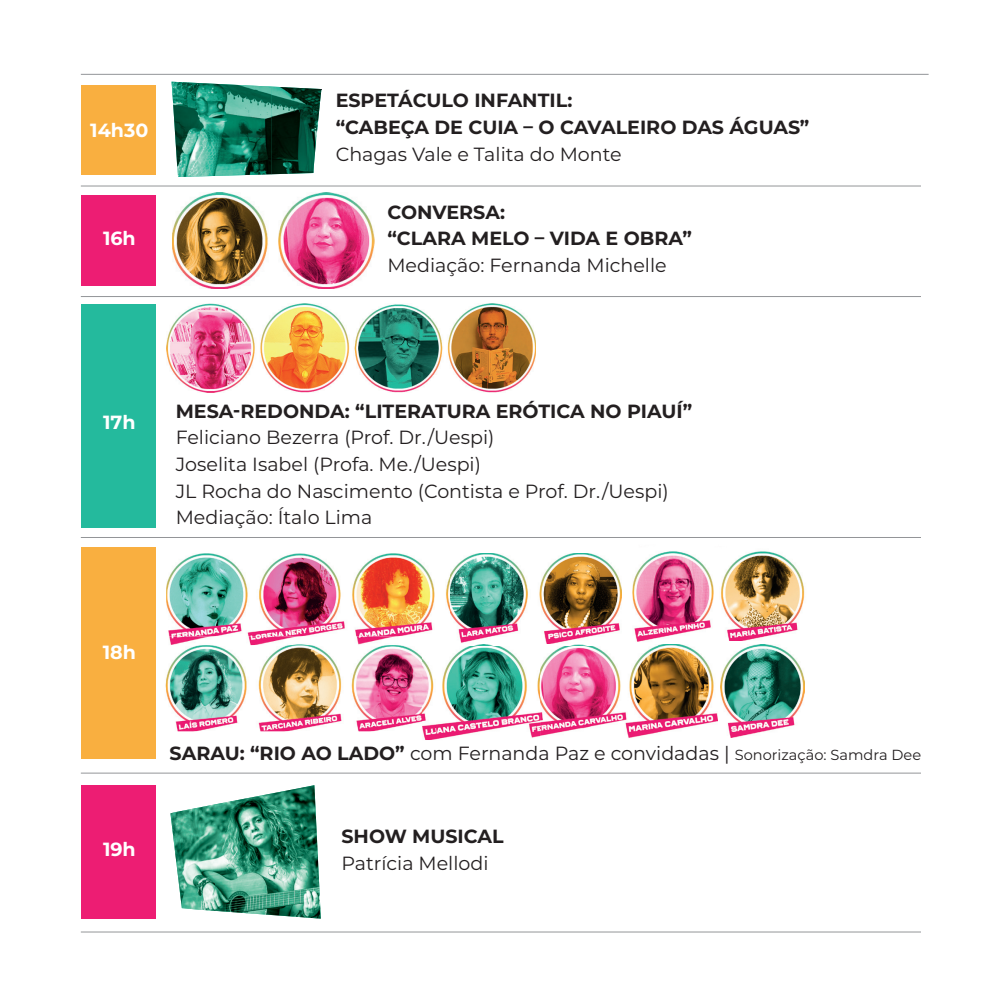
<style>
.page{position:relative;width:993px;height:993px;background:#fff}
.page>*{position:absolute;margin:0;border:0;box-sizing:border-box;transform-origin:0 0}
.t1{font:19.07px/26.6px "Montserrat";color:#231f20}
.t2{font:700 19.07px/26.6px "Montserrat";color:#231f20}
.t3{font:700 19.07px "Montserrat";color:#fff}
.s1{font-weight:700}
.s2{font-size:14.53px}
</style>
<div class="page">
<div style="left:81px;top:196px;width:75px;height:90px;background:#ed1d73"></div>
<hr style="left:81px;top:185px;width:839px;height:1px;background:#939598">
<hr style="left:81px;top:296px;width:839px;height:1px;background:#939598">
<hr style="left:81px;top:537px;width:839px;height:1px;background:#939598">
<hr style="left:81px;top:772px;width:839px;height:1px;background:#939598">
<hr style="left:81px;top:931px;width:839px;height:1px;background:#939598">
<hr style="left:81px;top:74px;width:847px;height:1px;background:#939598">
<div style="left:81px;top:85px;width:75px;height:89px;background:#f9af40"></div>
<div style="left:81px;top:304px;width:75px;height:223px;background:#24ba9d"></div>
<svg style="left:171px;top:82px;width:151px;height:95px"></svg>
<div style="left:81px;top:547px;width:75px;height:211px;background:#f9af40"></div>
<img style="left:172px;top:193px;width:202px;height:95px">
<div style="left:81px;top:785px;width:75px;height:133px;background:#ed1d73"></div>
<img style="left:167px;top:304px;width:368px;height:88px">
<img style="left:166px;top:553px;width:455px;height:91px">
<img style="left:632px;top:551px;width:82px;height:91px">
<img style="left:165px;top:645px;width:257px;height:86px">
<img style="left:166px;top:636px;width:269px;height:9px">
<img style="left:721px;top:551px;width:84px;height:89px">
<img style="left:170px;top:785px;width:151px;height:133px">
<img style="left:423px;top:644px;width:294px;height:95px">
<img style="left:435px;top:644px;width:186px;height:1px">
<img style="left:422px;top:645px;width:13px;height:86px">
<svg style="left:422px;top:644px;width:13px;height:1px"></svg>
<img style="left:720px;top:644px;width:84px;height:93px">
<p class="t3" style="left:90px;top:116px;width:59px">14h30</p>
<p class="t3" style="left:103px;top:224px;width:34px">16h</p>
<p class="t2" style="left:335px;top:86px;width:475px">ESPETÁCULO INFANTIL:<br>“CABEÇA DE CUIA – O CAVALEIRO DAS ÁGUAS”</p>
<p class="t1" style="left:335px;top:140px;width:287px">Chagas Vale e Talita do Monte</p>
<p class="t2" style="left:387px;top:197px;width:306px">CONVERSA:<br>“CLARA MELO – VIDA E OBRA”</p>
<p class="t1" style="left:387px;top:251px;width:281px">Mediação: Fernanda Michelle</p>
<p class="t3" style="left:103px;top:408px;width:34px">17h</p>
<p class="t2" style="left:176px;top:396px;width:518px">MESA-REDONDA: “LITERATURA ERÓTICA NO PIAUÍ”</p>
<p class="t1" style="left:176px;top:423px;width:494px">Feliciano Bezerra (Prof. Dr./Uespi)<br>Joselita Isabel (Profa. Me./Uespi)<br>JL Rocha do Nascimento (Contista e Prof. Dr./Uespi)<br>Mediação: Ítalo Lima</p>
<p class="t3" style="left:103px;top:638px;width:35px">18h</p>
<p class="t3" style="left:103px;top:834px;width:34px">19h</p>
<p class="t1" style="left:169px;top:739px;width:752px"><span class="s1">SARAU: “RIO AO LADO”</span> com Fernanda Paz e convidadas | <span class="s2">Sonorização: Samdra Dee</span></p>
<p class="t2" style="left:341px;top:822px;width:164px">SHOW MUSICAL</p>
<p class="t1" style="left:341px;top:849px;width:149px">Patrícia Mellodi</p>
</div>
